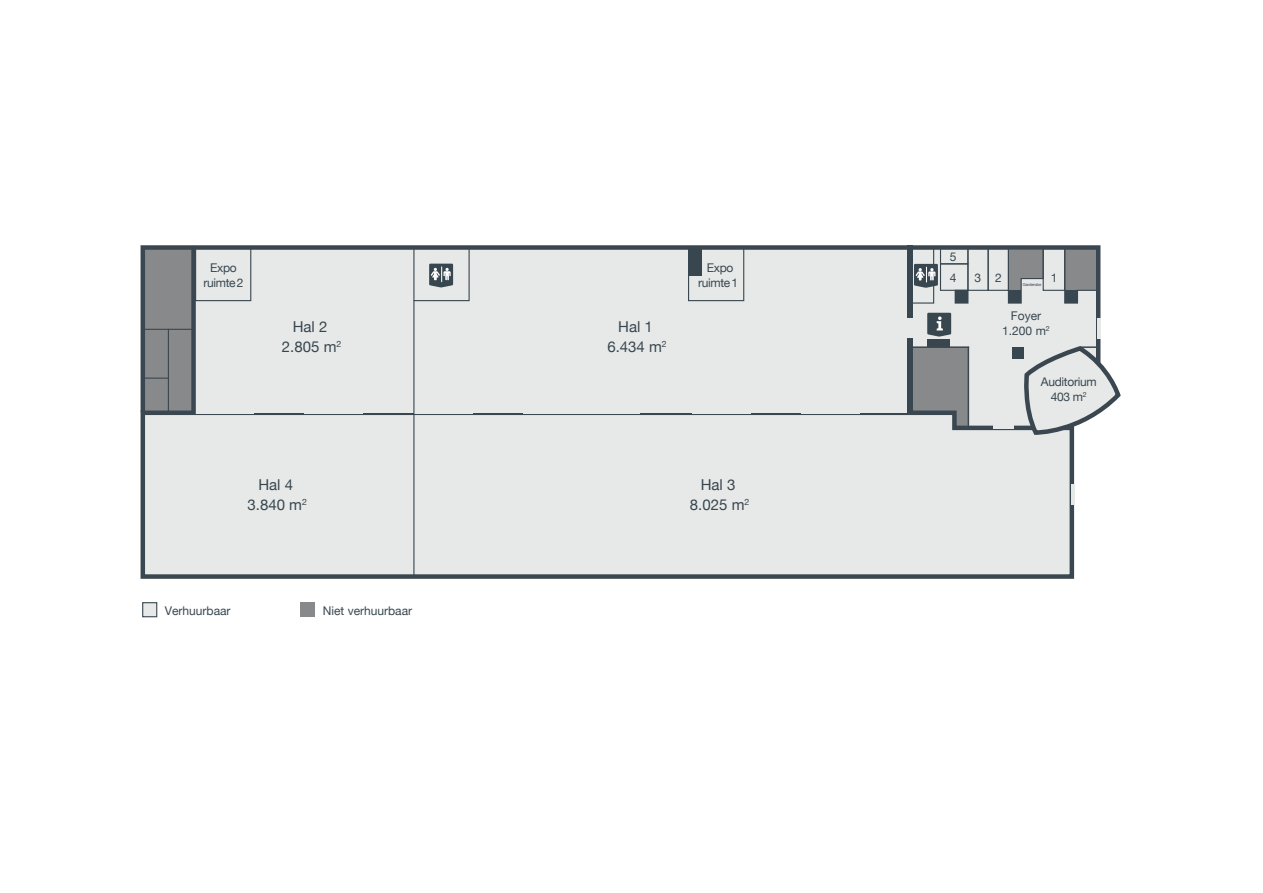
<style>
.page{position:relative;width:1263px;height:893px;background:#fff}
.page>*{position:absolute;margin:0;border:0;box-sizing:border-box;transform-origin:0 0}
.t1{font:15px/19.8px "Helvetica Neue";color:#38464f;text-align:center}
.t2{font:12px/15px "Helvetica Neue";color:#38464f;text-align:center}
.t3{font:12px/15px "Helvetica Neue";letter-spacing:-.03em;color:#38464f;text-align:center}
.t4{font:12px/15px "Helvetica Neue";letter-spacing:-.025em;color:#38464f;text-align:center}
.t5{font:4.05px "Helvetica Neue";letter-spacing:-.03em;color:#38464f}
</style>
<div class="page">
<div style="left:198px;top:367px;width:824px;height:41px;background:#e7e9e8"></div>
<div style="left:912px;top:367px;width:56px;height:41px;background:#87898b"></div>
<div style="left:140px;top:408px;width:935px;height:171px;background:#e7e9e8"></div>
<div style="left:196px;top:404px;width:711px;height:9px;background:#e7e9e8"></div>
<hr style="left:692px;top:410px;width:58px;height:4px;background:#e7e9e8">
<hr style="left:802px;top:410px;width:58px;height:4px;background:#e7e9e8">
<hr style="left:195px;top:410px;width:59px;height:4px;background:#e7e9e8">
<hr style="left:304px;top:410px;width:58px;height:4px;background:#e7e9e8">
<hr style="left:414px;top:410px;width:59px;height:4px;background:#e7e9e8">
<hr style="left:523px;top:410px;width:116px;height:4px;background:#e7e9e8">
<div style="left:993px;top:424px;width:21px;height:5px;background:#e7e9e8"></div>
<hr style="left:1071px;top:484px;width:4px;height:21px;background:#e7e9e8">
<svg style="left:198px;top:245px;width:903px;height:122px;background:#d8dbda"></svg>
<svg style="left:140px;top:245px;width:58px;height:171px;background:#7b8083"></svg>
<hr style="left:1097px;top:318px;width:3px;height:20px;background:#e7e9e8">
<div style="left:907px;top:338px;width:5px;height:76px;background:#38464f"></div>
<hr style="left:413px;top:301px;width:1px;height:275px;background:#3a4750">
<div style="left:142px;top:602px;width:15px;height:15px;background:#e7e9e8;border:1px solid #3a4750"></div>
<div style="left:300px;top:603px;width:14px;height:14px;background:#87898b"></div>
<hr style="left:911px;top:346px;width:58px;height:2px;background:#3a4750">
<svg style="left:1022px;top:342px;width:99px;height:109px"></svg>
<hr style="left:968px;top:347px;width:1px;height:81px;background:#3a4750">
<div style="left:1012px;top:347px;width:11px;height:12px;background:#38464f"></div>
<div style="left:1043px;top:247px;width:22px;height:44px;border:1px solid #3a4750"></div>
<div style="left:988px;top:247px;width:21px;height:44px;border:1px solid #3a4750"></div>
<div style="left:967px;top:247px;width:22px;height:44px;border:1px solid #3a4750"></div>
<div style="left:955px;top:290px;width:13px;height:13px;background:#38464f"></div>
<div style="left:1008px;top:290px;width:13px;height:13px;background:#38464f"></div>
<div style="left:1065px;top:290px;width:12px;height:13px;background:#38464f"></div>
<div style="left:688px;top:250px;width:14px;height:26px;background:#38464f"></div>
<p class="t3" style="left:204px;top:260px;width:41px">Expo ruimte2</p>
<p class="t3" style="left:698px;top:260px;width:41px">Expo ruimte1</p>
<p class="t1" style="left:293px;top:316px;width:36px">Hal 2</p>
<p class="t1" style="left:618px;top:316px;width:36px">Hal 1</p>
<p class="t1" style="left:282px;top:336px;width:61px">2.805 m<sup>2</sup></p>
<p class="t1" style="left:258px;top:475px;width:36px">Hal 4</p>
<p class="t1" style="left:248px;top:495px;width:61px">3.840 m<sup>2</sup></p>
<p class="t2" style="left:165px;top:603px;width:67px">Verhuurbaar</p>
<p class="t2" style="left:323px;top:603px;width:91px">Niet verhuurbaar</p>
<p class="t1" style="left:607px;top:336px;width:61px">6.434 m<sup>2</sup></p>
<p class="t1" style="left:690px;top:475px;width:61px">Hal 3<br>8.025 m<sup>2</sup></p>
<p class="t2" style="left:950px;top:249px;width:8px">5</p>
<p class="t2" style="left:950px;top:270px;width:8px">4</p>
<p class="t2" style="left:974px;top:270px;width:29px">3 2</p>
<p class="t5" style="left:1023px;top:282px;width:20px">Garderobe</p>
<p class="t2" style="left:1051px;top:270px;width:8px">1</p>
<p class="t2" style="left:1002px;top:308px;width:49px">Foyer<br>1.200 m<sup>2</sup></p>
<p class="t4" style="left:1041px;top:374px;width:57px">Auditorium<br>403 m<sup>2</sup></p>
</div>
